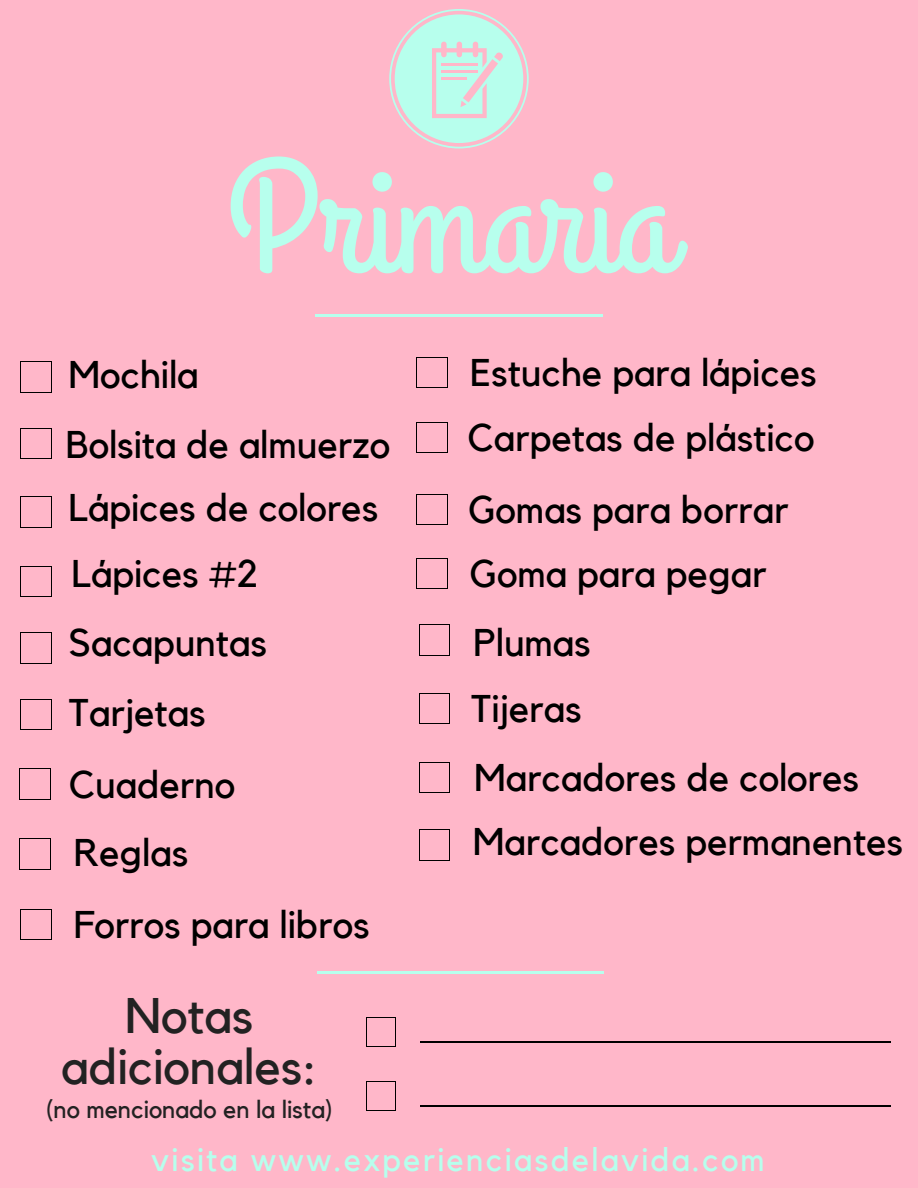
<style>
.page{position:relative;width:918px;height:1188px;background:#ffb7c9}
.page>*{position:absolute;margin:0;border:0;box-sizing:border-box;transform-origin:0 0}
.t1{font:160.5px "Grand Hotel";color:#b7ffed}
.t2{font:49.8px/51.8px "Kollektif";color:#222;text-align:center}
.t3{font:38.55px/68.2px "Kollektif";color:#000}
.t4{font:32.7px "Kollektif";letter-spacing:.07em;color:#b7ffed}
.t5{font:24.9px "Kollektif";color:#222}
</style>
<div class="page">
<svg style="left:389px;top:9px;width:140px;height:139px"></svg>
<hr style="left:316px;top:314px;width:15px;height:3px;background:#b7ffed">
<hr style="left:587px;top:314px;width:15px;height:3px;background:#b7ffed">
<hr style="left:331px;top:314px;width:108px;height:3px;background:#b7ffed">
<hr style="left:438px;top:314px;width:108px;height:3px;background:#b7ffed">
<hr style="left:546px;top:314px;width:41px;height:3px;background:#b7ffed">
<hr style="left:20px;top:362px;width:1px;height:30px;background:#000">
<hr style="left:51px;top:362px;width:1px;height:30px;background:#000">
<hr style="left:21px;top:392px;width:30px;height:1px;background:#000">
<hr style="left:21px;top:361px;width:30px;height:1px;background:#000">
<hr style="left:20px;top:428px;width:1px;height:30px;background:#000">
<hr style="left:51px;top:428px;width:1px;height:30px;background:#000">
<hr style="left:21px;top:458px;width:30px;height:1px;background:#000">
<hr style="left:21px;top:428px;width:30px;height:1px;background:#000">
<hr style="left:20px;top:497px;width:1px;height:30px;background:#000">
<hr style="left:51px;top:497px;width:1px;height:30px;background:#000">
<hr style="left:21px;top:527px;width:30px;height:1px;background:#000">
<hr style="left:21px;top:496px;width:30px;height:1px;background:#000">
<hr style="left:21px;top:596px;width:30px;height:1px;background:#000">
<svg style="left:51px;top:566px;width:1px;height:31px"></svg>
<svg style="left:20px;top:566px;width:1px;height:31px"></svg>
<hr style="left:21px;top:566px;width:30px;height:1px;background:#000">
<hr style="left:20px;top:633px;width:1px;height:30px;background:#000">
<hr style="left:51px;top:633px;width:1px;height:30px;background:#000">
<hr style="left:21px;top:663px;width:30px;height:1px;background:#000">
<hr style="left:21px;top:632px;width:30px;height:1px;background:#000">
<hr style="left:21px;top:729px;width:30px;height:1px;background:#000">
<svg style="left:51px;top:699px;width:1px;height:31px"></svg>
<svg style="left:20px;top:699px;width:1px;height:31px"></svg>
<hr style="left:21px;top:699px;width:30px;height:1px;background:#000">
<hr style="left:417px;top:387px;width:30px;height:1px;background:#000">
<svg style="left:447px;top:357px;width:1px;height:31px"></svg>
<svg style="left:416px;top:357px;width:1px;height:31px"></svg>
<hr style="left:417px;top:357px;width:30px;height:1px;background:#000">
<hr style="left:417px;top:452px;width:30px;height:1px;background:#000">
<svg style="left:447px;top:422px;width:1px;height:31px"></svg>
<svg style="left:416px;top:422px;width:1px;height:31px"></svg>
<hr style="left:417px;top:422px;width:30px;height:1px;background:#000">
<hr style="left:417px;top:524px;width:30px;height:1px;background:#000">
<svg style="left:447px;top:494px;width:1px;height:31px"></svg>
<svg style="left:416px;top:494px;width:1px;height:31px"></svg>
<hr style="left:417px;top:494px;width:30px;height:1px;background:#000">
<hr style="left:416px;top:559px;width:1px;height:30px;background:#000">
<hr style="left:447px;top:559px;width:1px;height:30px;background:#000">
<hr style="left:417px;top:589px;width:30px;height:1px;background:#000">
<hr style="left:417px;top:558px;width:30px;height:1px;background:#000">
<hr style="left:419px;top:625px;width:1px;height:30px;background:#000">
<hr style="left:449px;top:625px;width:1px;height:30px;background:#000">
<hr style="left:419px;top:655px;width:30px;height:1px;background:#000">
<hr style="left:419px;top:624px;width:30px;height:1px;background:#000">
<hr style="left:419px;top:694px;width:1px;height:30px;background:#000">
<hr style="left:449px;top:694px;width:1px;height:30px;background:#000">
<hr style="left:419px;top:724px;width:30px;height:1px;background:#000">
<hr style="left:419px;top:693px;width:30px;height:1px;background:#000">
<hr style="left:19px;top:769px;width:1px;height:30px;background:#000">
<hr style="left:50px;top:769px;width:1px;height:30px;background:#000">
<hr style="left:20px;top:799px;width:30px;height:1px;background:#000">
<hr style="left:20px;top:768px;width:30px;height:1px;background:#000">
<hr style="left:19px;top:839px;width:1px;height:30px;background:#000">
<hr style="left:50px;top:839px;width:1px;height:30px;background:#000">
<hr style="left:20px;top:869px;width:30px;height:1px;background:#000">
<hr style="left:20px;top:838px;width:30px;height:1px;background:#000">
<hr style="left:419px;top:792px;width:30px;height:1px;background:#000">
<svg style="left:449px;top:762px;width:1px;height:31px"></svg>
<svg style="left:419px;top:763px;width:1px;height:29px"></svg>
<hr style="left:419px;top:762px;width:30px;height:1px;background:#000">
<hr style="left:419px;top:830px;width:1px;height:30px;background:#000">
<hr style="left:449px;top:830px;width:1px;height:30px;background:#000">
<hr style="left:419px;top:860px;width:30px;height:1px;background:#000">
<hr style="left:419px;top:829px;width:30px;height:1px;background:#000">
<hr style="left:20px;top:910px;width:1px;height:30px;background:#000">
<hr style="left:51px;top:910px;width:1px;height:30px;background:#000">
<hr style="left:21px;top:940px;width:30px;height:1px;background:#000">
<hr style="left:21px;top:909px;width:30px;height:1px;background:#000">
<hr style="left:317px;top:971px;width:15px;height:3px;background:#b7ffed">
<hr style="left:588px;top:971px;width:16px;height:3px;background:#b7ffed">
<hr style="left:332px;top:971px;width:108px;height:3px;background:#b7ffed">
<hr style="left:440px;top:971px;width:107px;height:3px;background:#b7ffed">
<hr style="left:547px;top:971px;width:41px;height:3px;background:#b7ffed">
<hr style="left:430px;top:1042px;width:69px;height:1px;background:#000">
<hr style="left:499px;top:1042px;width:69px;height:1px;background:#000">
<hr style="left:568px;top:1042px;width:70px;height:1px;background:#000">
<hr style="left:637px;top:1042px;width:70px;height:1px;background:#000">
<hr style="left:707px;top:1042px;width:69px;height:1px;background:#000">
<hr style="left:776px;top:1042px;width:69px;height:1px;background:#000">
<hr style="left:845px;top:1042px;width:36px;height:1px;background:#000">
<svg style="left:366px;top:1017px;width:30px;height:30px"></svg>
<hr style="left:430px;top:1106px;width:69px;height:1px;background:#000">
<hr style="left:499px;top:1106px;width:69px;height:1px;background:#000">
<hr style="left:568px;top:1106px;width:70px;height:1px;background:#000">
<hr style="left:637px;top:1106px;width:70px;height:1px;background:#000">
<hr style="left:707px;top:1106px;width:69px;height:1px;background:#000">
<hr style="left:776px;top:1106px;width:69px;height:1px;background:#000">
<hr style="left:845px;top:1106px;width:36px;height:1px;background:#000">
<svg style="left:366px;top:1081px;width:30px;height:30px"></svg>
<h1 class="t1" style="left:228px;top:117px;width:447px">Primaria</h1>
<p class="t3" style="left:66px;top:341px;width:326px;line-height:69.8px">Mochila<br>Bolsita de almuerzo</p>
<p class="t3" style="left:68px;top:475px;width:311px">Lápices de colores<br>Lápices #2<br>Sacapuntas<br>Tarjetas</p>
<p class="t3" style="left:468px;top:341px;width:351px;line-height:65.2px">Estuche para lápices<br>Carpetas de plástico</p>
<p class="t3" style="left:468px;top:479px;width:322px;line-height:64.2px">Gomas para borrar<br>Goma para pegar</p>
<p class="t3" style="left:472px;top:611px;width:121px;line-height:66.3px">Plumas<br>Tijeras</p>
<p class="t3" style="left:69px;top:751px;width:168px;line-height:68.7px">Cuaderno<br>Reglas</p>
<p class="t3" style="left:473px;top:747px;width:432px;line-height:64.2px">Marcadores de colores<br>Marcadores permanentes</p>
<p class="t3" style="left:74px;top:892px;width:297px">Forros para libros</p>
<p class="t2" style="left:61px;top:991px;width:258px">Notas adicionales:</p>
<p class="t5" style="left:46px;top:1098px;width:288px">(no mencionado en la lista)</p>
<p class="t4" style="left:151px;top:1145px;width:615px">visita www.experienciasdelavida.com</p>
</div>
